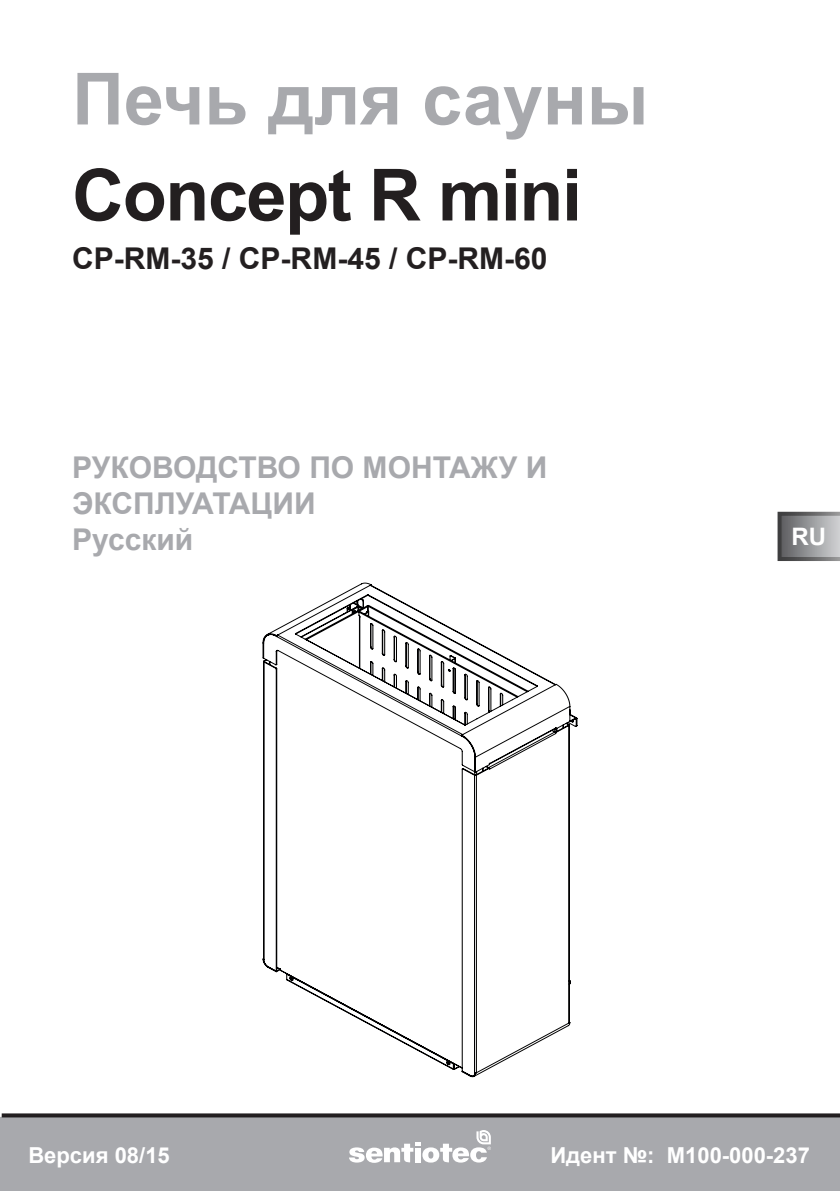
<style>
.page{position:relative;width:840px;height:1191px;background:#fff}
.page>*{position:absolute;margin:0;border:0;box-sizing:border-box;transform-origin:0 0}
.t1{font:700 72px "Arial";color:#a8a9ad}
.t2{font:700 72px "Arial";letter-spacing:-.02em;color:#231f20}
.t3{font:700 30px/36px "Arial";color:#a8a9ad}
.t4{font:700 30px "Arial";color:#231f20}
.t5{font:700 24px "Arial";color:#fff}
.t6{font:700 22px "Arial";color:#fff}
</style>
<div class="page">
<div style="left:1px;top:1117px;width:837px;height:73px;background:#a8a9ad"></div>
<div style="left:0;top:1116px;width:839px;height:75px;border:2px solid #a8a9ad"></div>
<svg style="left:2px;top:1113px;width:837px;height:4px;fill:#231f20"></svg>
<svg style="left:349px;top:1130px;width:141px;height:33px"></svg>
<svg style="left:777px;top:512px;width:62px;height:49px"></svg>
<svg style="left:262px;top:582px;width:315px;height:495px"></svg>
<h1 class="t1" style="left:72px;top:48px;width:577px">Печь для сауны</h1>
<h1 class="t2" style="left:72px;top:144px;width:511px">Concept R mini</h1>
<p class="t4" style="left:72px;top:237px;width:477px">CP-RM-35 / CP-RM-45 / CP-RM-60</p>
<p class="t3" style="left:72px;top:450px;width:476px">РУКОВОДСТВО ПО МОНТАЖУ И<br>ЭКСПЛУАТАЦИИ<br>Русский</p>
<p class="t5" style="left:791px;top:519px;width:36px">RU</p>
<p class="t6" style="left:28px;top:1140px;width:143px">Версия 08/15</p>
<p class="t6" style="left:550px;top:1140px;width:261px">Идент №: M100-000-237</p>
</div>
